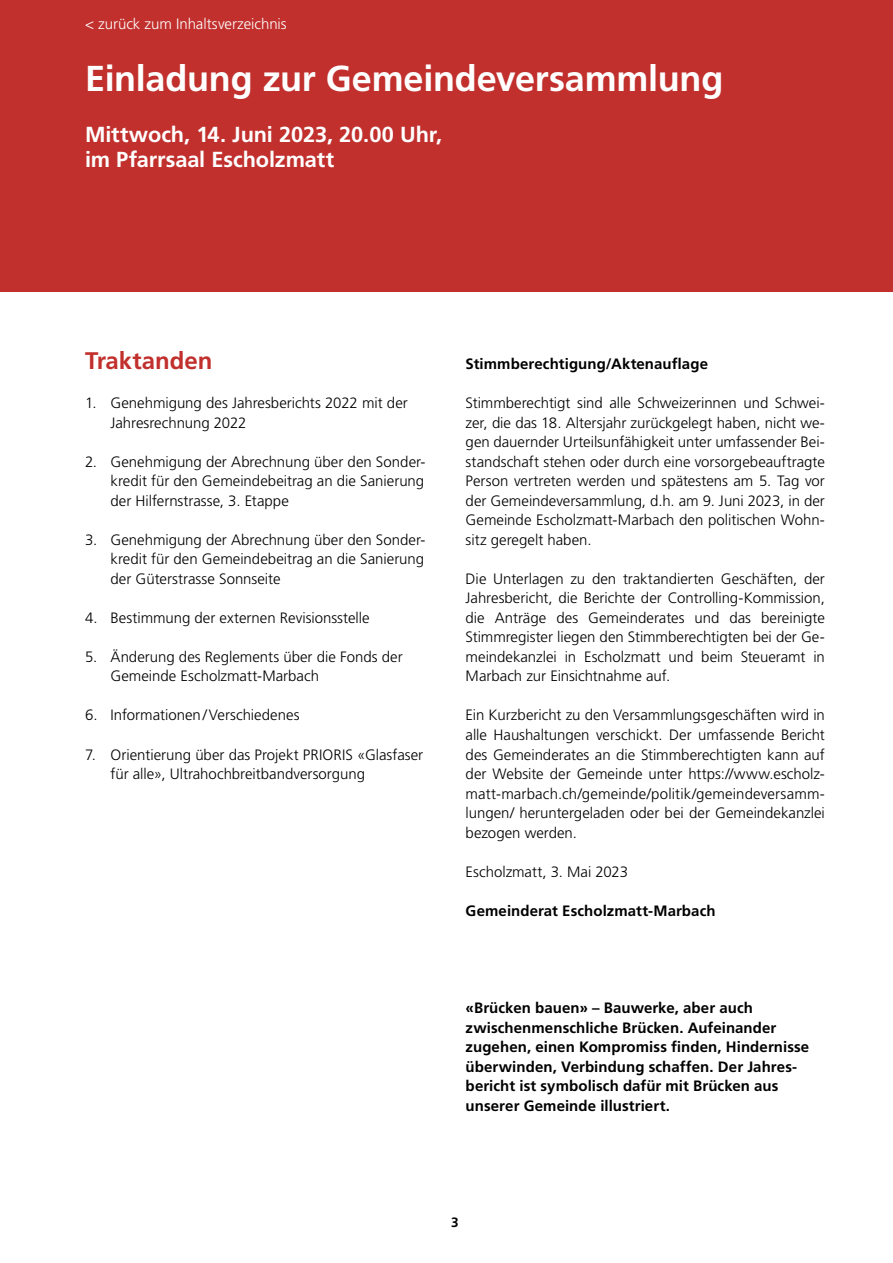
<style>
.page{position:relative;width:893px;height:1263px;background:#fff}
.page>*{position:absolute;margin:0;border:0;box-sizing:border-box;transform-origin:0 0}
.t1{font:700 36px "Frutiger LT Std";letter-spacing:-.005em;color:#fff}
.t2{font:700 24px "Frutiger LT Std";color:#c1302d}
.t3{font:700 21.75px/25.5px "Frutiger LT Std";letter-spacing:-.005em;color:#fff}
.t4{font:300 15px/19.5px "Frutiger LT Std";color:#000;text-align:justify}
.t5{font:700 15px/19.5px "Frutiger LT Std";letter-spacing:.005em;color:#000}
.t6{font:300 15px "Frutiger LT Std";letter-spacing:-.005em;color:#fff}
.t7{font:700 13.5px "Frutiger LT Std";color:#000}
</style>
<div class="page">
<div style="left:0;top:0;width:893px;height:291px;background:#c1302d"></div>
<p class="t6" style="left:85px;top:15px;width:203px">&lt; zurück zum Inhaltsverzeichnis</p>
<h1 class="t1" style="left:85px;top:57px;width:640px">Einladung zur Gemeindeversammlung</h1>
<h3 class="t3" style="left:85px;top:122px;width:359px">Mittwoch, 14. Juni 2023, 20.00 Uhr, im Pfarrsaal Escholzmatt</h3>
<h2 class="t2" style="left:85px;top:347px;width:129px">Traktanden</h2>
<p class="t4" style="left:111px;top:394px;width:299px;text-indent:-26px">1. Genehmigung des Jahresberichts 2022 mit der<br>Jahresrechnung 2022</p>
<p class="t4" style="left:111px;top:452px;width:316px;text-indent:-26px">2. Genehmigung der Abrechnung über den Sonder&shy;kredit für den Gemeindebeitrag an die Sanierung der Hilfernstrasse, 3. Etappe</p>
<p class="t4" style="left:111px;top:530px;width:316px;text-indent:-26px">3. Genehmigung der Abrechnung über den Sonder&shy;kredit für den Gemeindebeitrag an die Sanierung der Güterstrasse Sonnseite</p>
<p class="t4" style="left:85px;top:608px;width:286px">4. Bestimmung der externen Revisionsstelle</p>
<p class="t4" style="left:111px;top:647px;width:294px;text-indent:-26px">5. Änderung des Reglements über die Fonds der<br>Gemeinde Escholzmatt-Marbach</p>
<p class="t4" style="left:85px;top:706px;width:216px">6. Informationen/Verschiedenes</p>
<p class="t4" style="left:111px;top:745px;width:314px;text-indent:-26px">7. Orientierung über das Projekt PRIORIS «Glasfaser für alle», Ultrahochbreitbandversorgung</p>
<p class="t5" style="left:466px;top:355px;width:244px">Stimmberechtigung/Aktenauflage</p>
<p class="t4" style="left:466px;top:394px;width:361px">Stimmberechtigt sind alle Schweizerinnen und Schwei&shy;zer, die das 18. Altersjahr zurückgelegt haben, nicht we&shy;gen dauernder Urteilsunfähigkeit unter umfassender Bei&shy;standschaft stehen oder durch eine vorsorgebeauftragte Person vertreten werden und spätestens am 5. Tag vor der Gemeindeversammlung, d.h. am 9. Juni 2023, in der Gemeinde Escholzmatt-Marbach den politischen Wohn&shy;sitz geregelt haben.</p>
<p class="t4" style="left:466px;top:569px;width:361px">Die Unterlagen zu den traktandierten Geschäften, der Jahresbericht, die Berichte der Controlling-Kommission, die Anträge des Gemeinderates und das bereinigte Stimmregister liegen den Stimmberechtigten bei der Ge&shy;meindekanzlei in Escholzmatt und beim Steueramt in Marbach zur Einsichtnahme auf.</p>
<p class="t4" style="left:466px;top:706px;width:361px">Ein Kurzbericht zu den Versammlungsgeschäften wird in alle Haushaltungen verschickt. Der umfassende Bericht des Gemeinderates an die Stimmberechtigten kann auf der Website der Gemeinde unter https://www.escholz&shy;matt-marbach.ch/gemeinde/politik/gemeindeversamm&shy;lungen/ heruntergeladen oder bei der Gemeindekanzlei bezogen werden.</p>
<p class="t4" style="left:466px;top:862px;width:164px">Escholzmatt, 3. Mai 2023</p>
<p class="t5" style="left:466px;top:901px;width:251px">Gemeinderat Escholzmatt-Marbach</p>
<p class="t5" style="left:466px;top:998px;width:345px">«Brücken bauen» – Bauwerke, aber auch zwischenmenschliche Brücken. Aufeinander zugehen, einen Kompromiss finden, Hindernisse überwinden, Verbindung schaffen. Der Jahres&shy;bericht ist symbolisch dafür mit Brücken aus unserer Gemeinde illustriert.</p>
<p class="t7" style="left:451px;top:1214px;width:9px">3</p>
</div>
